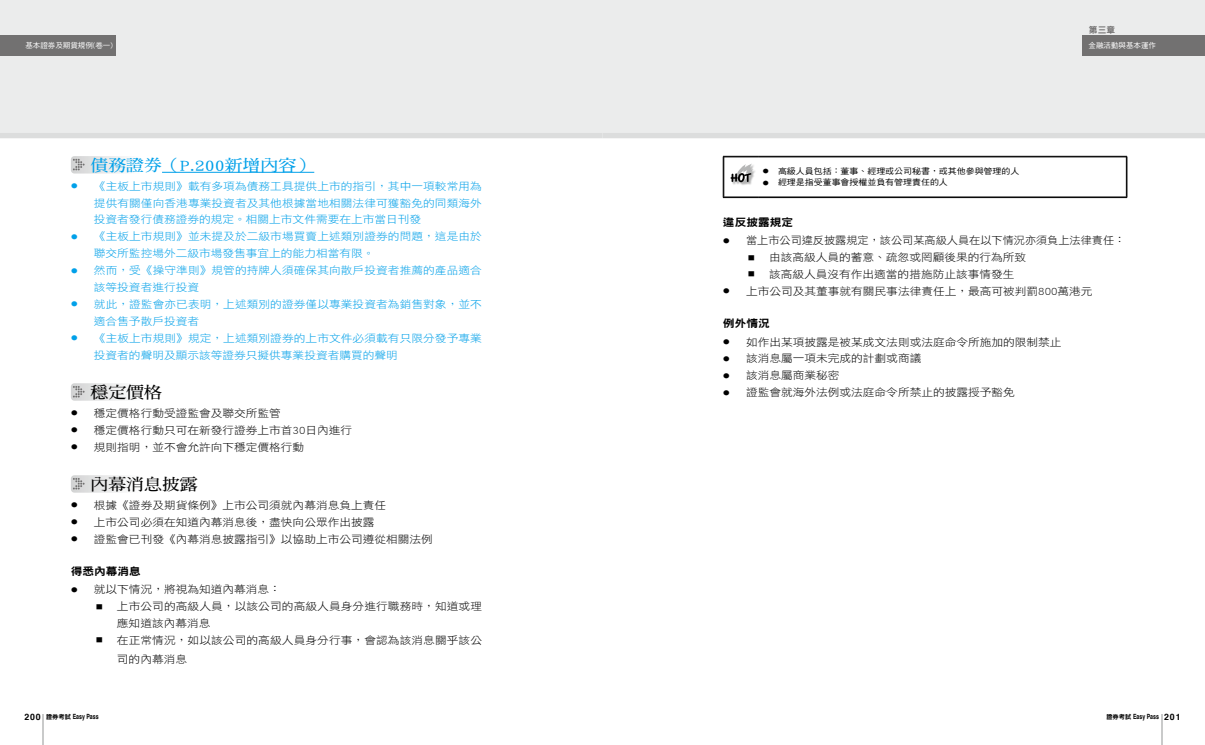
<style>
.page{position:relative;width:1205px;height:745px;background:#fff}
.page>*{position:absolute;margin:0;border:0;box-sizing:border-box;transform-origin:0 0}
.t1{font:16.25px "DF Ming Std W7";color:#00a0e9;scale:1.1 1}
.t2{font:16.25px "DF Ming Std W7";color:#000;scale:1.1 1}
.t3{font:10.62px/16.9px "DF Hei Std W3";color:#000;scale:1.1 1}
.t4{font:10.62px/16.9px "DF Hei Std W3";letter-spacing:.005em;color:#00a0e9;scale:1.1 1}
.t5{font:10.62px "DF Hei Std W3";color:#000;scale:1.05 1}
.t6{font:10.62px "DF Hei Std W9";color:#000;scale:1.1 1}
.t7{font:8.75px "DF Hei Std W9";color:#727171}
.t8{font:8.12px "DF Hei Std W5";color:#000;scale:1.1 1}
.t9{font:7.5px "DF Hei Std W5";color:#fff}
.t10{font:700 7.12px "Helvetica";color:#000;scale:.73 1}
.s1{font-size:8.75px}
.s2{font-family:"DF Hei Std W9";font-weight:400;font-size:6.25px}
</style>
<div class="page">
<div style="left:0;top:0;width:602px;height:138px;background:#ebecec"></div>
<div style="left:0;top:133px;width:602px;height:5px;background:#dcdddd"></div>
<div style="left:602px;top:0;width:603px;height:138px;background:#ebecec"></div>
<div style="left:602px;top:133px;width:603px;height:5px;background:#dcdddd"></div>
<div style="left:0;top:35px;width:116px;height:20px;background:#727171"></div>
<div style="left:1082px;top:36px;width:123px;height:20px;background:#727171"></div>
<hr style="left:1160px;top:713px;width:2px;height:31px;background:#c9caca">
<hr style="left:43px;top:713px;width:1px;height:31px;background:#c9caca">
<hr style="left:723px;top:156px;width:36px;height:1px;background:#000">
<hr style="left:724px;top:157px;width:35px;height:1px;background:#000">
<hr style="left:723px;top:157px;width:1px;height:40px;background:#000">
<hr style="left:759px;top:156px;width:368px;height:1px;background:#000">
<hr style="left:759px;top:157px;width:367px;height:1px;background:#000">
<hr style="left:1126px;top:156px;width:1px;height:41px;background:#000">
<hr style="left:723px;top:197px;width:36px;height:1px;background:#000">
<hr style="left:759px;top:197px;width:368px;height:1px;background:#000">
<div style="left:730px;top:163px;width:27px;height:23px;background:#000;opacity:.3"></div>
<svg style="left:730px;top:163px;width:23px;height:23px"></svg>
<hr style="left:162px;top:172px;width:152px;height:1px;background:#00a0e9">
<svg style="left:71px;top:156px;width:127px;height:17px"></svg>
<svg style="left:71px;top:383px;width:52px;height:17px"></svg>
<svg style="left:71px;top:475px;width:52px;height:17px"></svg>
<p class="t9" style="left:25px;top:41px;width:89px">基本證券及期貨規例(卷一)</p>
<h1 class="t1" style="left:91px;top:156px;width:205px">債務證券（P.200新增內容）</h1>
<p class="t4" style="left:94px;top:177px;width:354px;text-align:justify;text-indent:-23px">● 《主板上市規則》載有多項為債務工具提供上市的指引，其中一項較常用為提供有關僅向香港專業投資者及其他根據當地相關法律可獲豁免的同類海外投資者發行債務證券的規定。相關上市文件需要在上市當日刊發</p>
<p class="t4" style="left:94px;top:228px;width:354px;text-indent:-23px">● 《主板上市規則》並未提及於二級市場買賣上述類別證券的問題，這是由於聯交所監控場外二級市場發售事宜上的能力相當有限。</p>
<p class="t4" style="left:94px;top:261px;width:354px;text-indent:-23px">● 然而，受《操守準則》規管的持牌人須確保其向散戶投資者推薦的產品適合該等投資者進行投資</p>
<p class="t4" style="left:94px;top:295px;width:354px;text-indent:-23px">● 就此，證監會亦已表明，上述類別的證券僅以專業投資者為銷售對象，並不適合售予散戶投資者</p>
<p class="t4" style="left:94px;top:329px;width:354px;text-indent:-23px">● 《主板上市規則》規定，上述類別證券的上市文件必須載有只限分發予專業投資者的聲明及顯示該等證券只擬供專業投資者購買的聲明</p>
<h1 class="t2" style="left:91px;top:383px;width:66px">穩定價格</h1>
<p class="t3" style="left:71px;top:404px;width:192px">● 穩定價格行動受證監會及聯交所監管</p>
<p class="t3" style="left:71px;top:421px;width:257px">● 穩定價格行動只可在新發行證券上市首30日內進行</p>
<p class="t3" style="left:71px;top:438px;width:214px">● 規則指明，並不會允許向下穩定價格行動</p>
<h1 class="t2" style="left:91px;top:475px;width:99px">內幕消息披露</h1>
<p class="t3" style="left:71px;top:496px;width:288px">● 根據《證券及期貨條例》上市公司須就內幕消息負上責任</p>
<p class="t3" style="left:71px;top:513px;width:277px">● 上市公司必須在知道內幕消息後，盡快向公眾作出披露</p>
<p class="t3" style="left:71px;top:529px;width:331px">● 證監會已刊發《內幕消息披露指引》以協助上市公司遵從相關法例</p>
<p class="t6" style="left:71px;top:565px;width:65px">得悉內幕消息</p>
<p class="t3" style="left:71px;top:580px;width:192px">● 就以下情況，將視為知道內幕消息：</p>
<p class="t3" style="left:117px;top:597px;width:333px;text-indent:-21px">■ 上市公司的高級人員，以該公司的高級人員身分進行職務時，知道或理應知道該內幕消息</p>
<p class="t3" style="left:117px;top:630px;width:333px;line-height:19px;text-indent:-21px">■ 在正常情況，如以該公司的高級人員身分行事，會認為該消息關乎該公司的內幕消息</p>
<p class="t7" style="left:1089px;top:25px;width:28px">第三章</p>
<p class="t9" style="left:1088px;top:41px;width:69px">金融活動與基本運作</p>
<p class="t8" style="left:762px;top:167px;width:235px">● 高級人員包括：董事、經理或公司秘書，或其他參與管理的人</p>
<p class="t8" style="left:762px;top:178px;width:170px">● 經理是指受董事會授權並負有管理責任的人</p>
<p class="t6" style="left:723px;top:216px;width:65px">違反披露規定</p>
<p class="t5" style="left:723px;top:234px;width:385px">● 當上市公司違反披露規定，該公司某高級人員在以下情況亦須負上法律責任：</p>
<p class="t3" style="left:748px;top:248px;width:255px">■ 由該高級人員的蓄意、疏忽或罔顧後果的行為所致</p>
<p class="t3" style="left:748px;top:265px;width:244px">■ 該高級人員沒有作出適當的措施防止該事情發生</p>
<p class="t3" style="left:723px;top:282px;width:337px">● 上市公司及其董事就有關民事法律責任上，最高可被判罰800萬港元</p>
<p class="t6" style="left:723px;top:317px;width:44px">例外情況</p>
<p class="t3" style="left:723px;top:333px;width:309px">● 如作出某項披露是被某成文法則或法庭命令所施加的限制禁止</p>
<p class="t3" style="left:723px;top:350px;width:182px">● 該消息屬一項未完成的計劃或商議</p>
<p class="t3" style="left:723px;top:366px;width:107px">● 該消息屬商業秘密</p>
<p class="t3" style="left:723px;top:383px;width:267px">● 證監會就海外法例或法庭命令所禁止的披露授予豁免</p>
<p class="t10" style="left:24px;top:710px;width:103px"><span class="s1">200</span> <span class="s2">證券考試</span> Easy Pass</p>
<p class="t10" style="left:1106px;top:710px;width:103px"><span class="s2">證券考試</span> Easy Pass <span class="s1">201</span></p>
</div>
